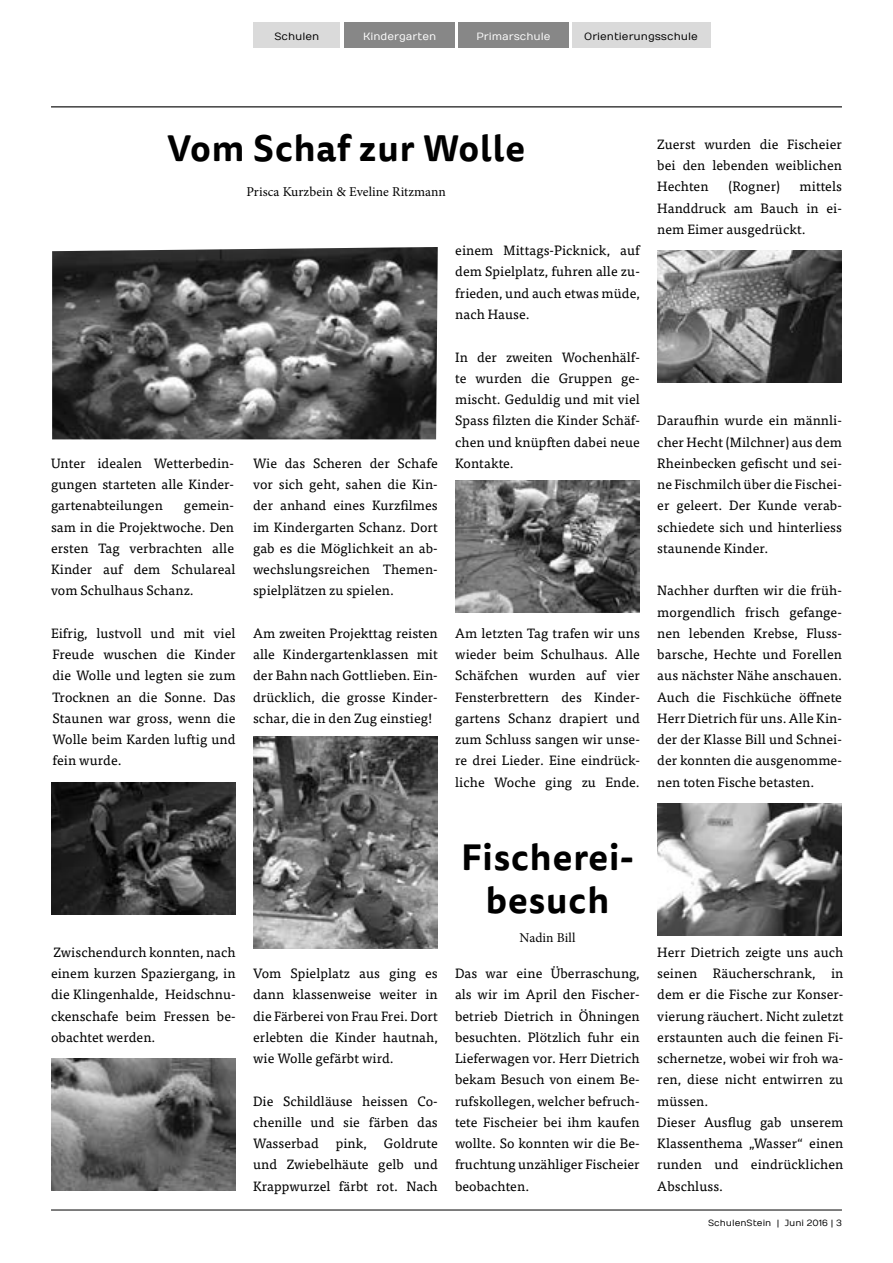
<style>
.page{position:relative;width:893px;height:1263px;background:#fff}
.page>*{position:absolute;margin:0;border:0;box-sizing:border-box;transform-origin:0 0}
.t1{font:700 36px/43.2px "Tisa Sans Pro";letter-spacing:.025em;color:#000;text-align:center}
.t2{font:13.5px/21.3px "Tisa Pro";letter-spacing:.005em;color:#000;text-align:justify}
.t3{font:13.5px "Minion Pro";letter-spacing:.005em;color:#000}
.t4{font:10.5px "Numans";color:#000}
.t5{font:10.5px "Numans";color:#fff}
.t6{font:10.5px "Numans";color:#fdfdfd}
.t7{font:9px "Numans";color:#000}
</style>
<div class="page">
<hr style="left:51px;top:1209px;width:791px;height:1px;background:#000">
<div style="left:253px;top:22px;width:87px;height:26px;background:#dadada"></div>
<div style="left:344px;top:22px;width:111px;height:26px;background:#878787"></div>
<div style="left:572px;top:22px;width:138px;height:26px;background:#dadada"></div>
<hr style="left:51px;top:106px;width:791px;height:1px;background:#000">
<img style="left:52px;top:247px;width:386px;height:192px">
<img style="left:51px;top:782px;width:185px;height:132px">
<img style="left:51px;top:1059px;width:185px;height:132px">
<img style="left:253px;top:737px;width:185px;height:211px">
<img style="left:455px;top:480px;width:185px;height:132px">
<img style="left:657px;top:251px;width:185px;height:132px">
<img style="left:657px;top:804px;width:185px;height:131px">
<div style="left:458px;top:22px;width:111px;height:26px;background:#878787"></div>
<p class="t4" style="left:274px;top:30px;width:46px">Schulen</p>
<p class="t5" style="left:363px;top:30px;width:75px">Kindergarten</p>
<p class="t4" style="left:584px;top:30px;width:115px">Orientierungsschule</p>
<p class="t6" style="left:476px;top:30px;width:76px">Primarschule</p>
<h1 class="t1" style="left:167px;top:127px;width:360px">Vom Schaf zur Wolle</h1>
<p class="t3" style="left:246px;top:182px;width:201px">Prisca Kurzbein &amp; Eveline Ritzmann</p>
<p class="t2" style="left:51px;top:452px;width:185px">Unter idealen Wetterbedin&shy;gungen starteten alle Kinder&shy;gartenabteilungen</p>
<p class="t2" style="left:51px;top:494px;width:186px;text-indent:133px">gemein&shy;sam in die Projektwoche. Den ersten Tag verbrachten alle Kinder auf dem Schulareal vom Schulhaus Schanz.</p>
<p class="t2" style="left:51px;top:622px;width:186px">Eifrig, lustvoll und mit viel Freude wuschen die Kinder die Wolle und legten sie zum Trocknen an die Sonne. Das Staunen war gross, wenn die Wolle beim Karden luftig und fein wurde.</p>
<p class="t2" style="left:253px;top:452px;width:186px">Wie das Scheren der Schafe vor sich geht, sahen die Kin&shy;der anhand eines Kurzfilmes im Kindergarten Schanz. Dort gab es die Möglichkeit an ab&shy;wechslungsreichen Themen&shy;spielplätzen zu spielen.</p>
<p class="t2" style="left:253px;top:622px;width:186px">Am zweiten Projekttag reisten alle Kindergartenklassen mit der Bahn nach Gottlieben. Ein&shy;drücklich, die grosse Kinder&shy;schar, die in den Zug einstieg!</p>
<p class="t2" style="left:455px;top:239px;width:186px">einem Mittags-Picknick, auf dem Spielplatz, fuhren alle zu&shy;frieden, und auch etwas müde, nach Hause.</p>
<p class="t2" style="left:455px;top:345px;width:186px">In der zweiten Wochenhälf&shy;te wurden die Gruppen ge&shy;mischt. Geduldig und mit viel Spass filzten die Kinder Schäf&shy;chen und knüpften dabei neue Kontakte.</p>
<p class="t2" style="left:455px;top:622px;width:186px">Am letzten Tag trafen wir uns wieder beim Schulhaus. Alle Schäfchen wurden auf vier Fensterbrettern des Kinder&shy;gartens Schanz drapiert und zum Schluss sangen wir unse&shy;re drei Lieder. Eine eindrück&shy;liche Woche ging zu Ende.</p>
<p class="t2" style="left:657px;top:133px;width:186px">Zuerst wurden die Fischeier bei den lebenden weiblichen Hechten</p>
<p class="t2" style="left:728px;top:175px;width:54px">(Rogner)</p>
<p class="t2" style="left:657px;top:175px;width:186px;text-indent:142px">mittels Handdruck am Bauch in ei&shy;nem Eimer ausgedrückt.</p>
<p class="t2" style="left:657px;top:409px;width:186px">Daraufhin wurde ein männli&shy;cher Hecht (Milchner) aus dem Rheinbecken gefischt und sei&shy;ne Fischmilch über die Fischei&shy;er geleert. Der Kunde verab&shy;schiedete sich und hinterliess staunende Kinder.</p>
<p class="t2" style="left:657px;top:579px;width:186px">Nachher durften wir die früh&shy;morgendlich frisch gefange&shy;nen lebenden Krebse, Fluss&shy;barsche, Hechte und Forellen aus nächster Nähe anschauen.<br>Auch die Fischküche öffnete Herr Dietrich für uns. Alle Kin&shy;der der Klasse Bill und Schnei&shy;der konnten die ausgenomme&shy;nen toten Fische betasten.</p>
<p class="t2" style="left:51px;top:940px;width:186px">Zwischendurch konnten, nach einem kurzen Spaziergang, in die Klingenhalde, Heidschnu&shy;ckenschafe beim Fressen be&shy;obachtet werden.</p>
<p class="t2" style="left:253px;top:962px;width:186px">Vom Spielplatz aus ging es dann klassenweise weiter in die Färberei von Frau Frei. Dort erlebten die Kinder hautnah, wie Wolle gefärbt wird.</p>
<p class="t2" style="left:253px;top:1089px;width:186px">Die Schildläuse heissen Co&shy;chenille und sie färben das Wasserbad</p>
<p class="t2" style="left:253px;top:1132px;width:186px;text-indent:131px">Goldrute und Zwiebelhäute gelb und Krappwurzel färbt rot. Nach</p>
<p class="t2" style="left:336px;top:1132px;width:33px">pink,</p>
<h1 class="t1" style="left:461px;top:835px;width:174px">Fischerei&shy;besuch</h1>
<p class="t3" style="left:520px;top:928px;width:57px">Nadin Bill</p>
<p class="t2" style="left:455px;top:962px;width:186px">Das war eine Überraschung, als wir im April den Fischer&shy;betrieb Dietrich in Öhningen besuchten. Plötzlich fuhr ein Lieferwagen vor. Herr Dietrich bekam Besuch von einem Be&shy;rufskollegen, welcher befruch&shy;tete Fischeier bei ihm kaufen wollte. So konnten wir die Be&shy;fruchtung unzähliger Fischeier beobachten.</p>
<p class="t2" style="left:657px;top:940px;width:188px;text-align:left">Herr Dietrich zeigte uns auch seinen Räucherschrank, in dem er die Fische zur Konser&shy;vierung räuchert. Nicht zuletzt erstaunten auch die feinen Fi&shy;schernetze, wobei wir froh wa&shy;ren, diese nicht entwirren zu müssen.<br>Dieser Ausflug gab unserem<br>Klassenthema „Wasser“ einen runden und eindrücklichen<br>Abschluss.</p>
<p class="t7" style="left:708px;top:1218px;width:135px">SchulenStein | Juni 2016 | 3</p>
</div>
